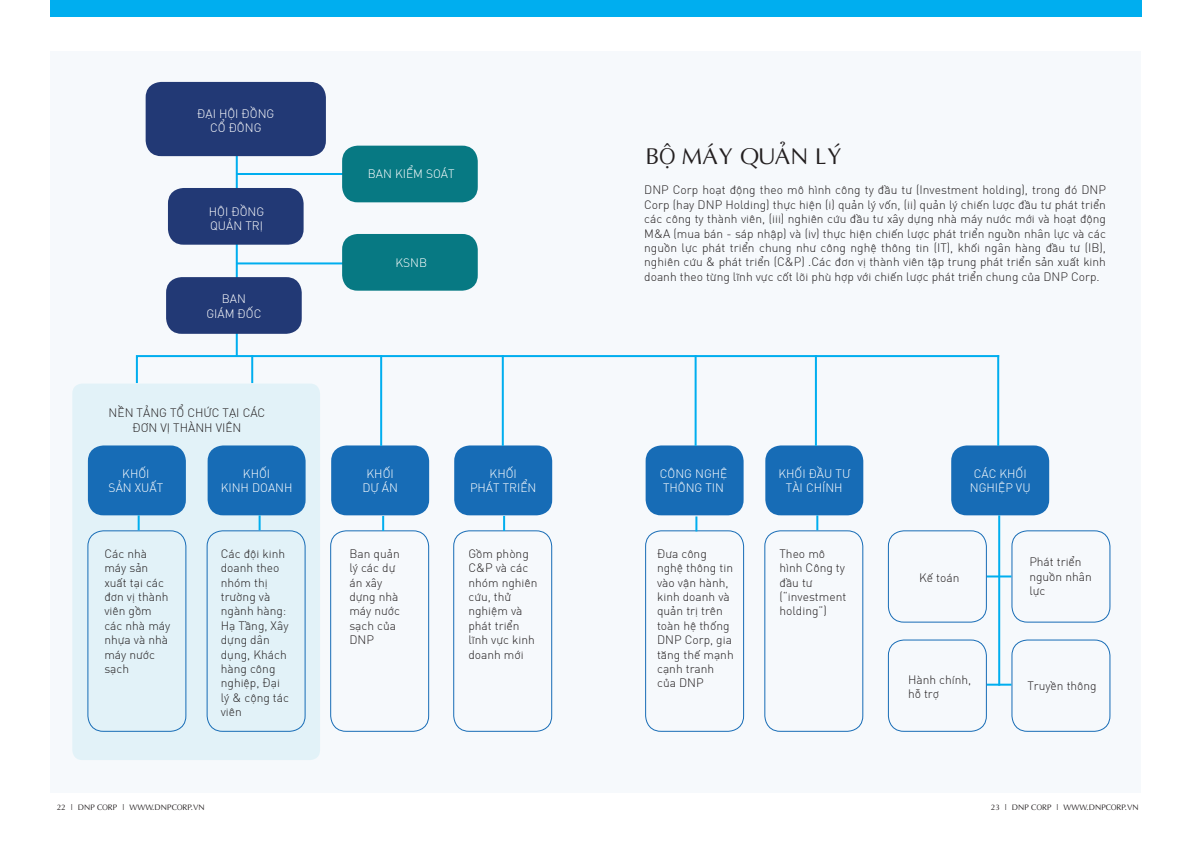
<style>
.page{position:relative;width:1191px;height:842px;background:#fff}
.page>*{position:absolute;margin:0;border:0;box-sizing:border-box;transform-origin:0 0}
.t1{font:23px "UTM Aptima";color:#231f20}
.t2{font:12px/14.4px "SFUDIN Light";color:#231f20}
.t3{font:12px "SFUDIN Light";color:#fff}
.t4{font:8px "UTM Aptima";color:#231f20}
</style>
<div class="page">
<div style="left:50px;top:51px;width:1090px;height:741px;background:#f6f9fc"></div>
<div style="left:50px;top:0;width:1091px;height:17px;background:#00aeef"></div>
<div style="left:72px;top:384px;width:248px;height:376px;background:#e2f2f8;border-radius:10px"></div>
<div style="left:88px;top:445px;width:98px;height:70px;background:#176cb6;border-radius:16px"></div>
<div style="left:87px;top:530px;width:99px;height:202px;border:1px solid #176cb6;border-radius:16px"></div>
<div style="left:207px;top:530px;width:98px;height:202px;border:1px solid #176cb6;border-radius:16px"></div>
<div style="left:330px;top:530px;width:99px;height:202px;border:1px solid #176cb6;border-radius:16px"></div>
<div style="left:453px;top:530px;width:99px;height:202px;border:1px solid #176cb6;border-radius:16px"></div>
<div style="left:331px;top:445px;width:98px;height:70px;background:#176cb6;border-radius:16px"></div>
<div style="left:208px;top:445px;width:97px;height:70px;background:#176cb6;border-radius:16px"></div>
<div style="left:454px;top:445px;width:98px;height:70px;background:#176cb6;border-radius:16px"></div>
<hr style="left:236px;top:153px;width:2px;height:68px;background:#00aeef">
<hr style="left:236px;top:229px;width:2px;height:69px;background:#00aeef">
<hr style="left:236px;top:288px;width:2px;height:68px;background:#00aeef">
<hr style="left:502px;top:355px;width:2px;height:91px;background:#00aeef">
<div style="left:146px;top:82px;width:180px;height:74px;background:#223975;border-radius:16px"></div>
<div style="left:168px;top:188px;width:135px;height:57px;background:#223975;border-radius:16px"></div>
<svg style="left:135px;top:354px;width:865px;height:31px"></svg>
<hr style="left:251px;top:355px;width:2px;height:28px;background:#00aeef">
<svg style="left:138px;top:515px;width:2px;height:15px"></svg>
<svg style="left:382px;top:516px;width:2px;height:15px"></svg>
<svg style="left:259px;top:515px;width:2px;height:15px"></svg>
<svg style="left:503px;top:516px;width:2px;height:15px"></svg>
<hr style="left:380px;top:355px;width:2px;height:91px;background:#00aeef">
<div style="left:645px;top:445px;width:98px;height:70px;background:#176cb6;border-radius:16px"></div>
<div style="left:645px;top:530px;width:99px;height:202px;border:1px solid #176cb6;border-radius:16px"></div>
<div style="left:764px;top:530px;width:99px;height:202px;border:1px solid #176cb6;border-radius:16px"></div>
<div style="left:888px;top:530px;width:99px;height:93px;border:1px solid #176cb6;border-radius:16px"></div>
<div style="left:1011px;top:530px;width:99px;height:93px;border:1px solid #176cb6;border-radius:16px"></div>
<div style="left:888px;top:639px;width:99px;height:93px;border:1px solid #176cb6;border-radius:16px"></div>
<div style="left:1011px;top:639px;width:99px;height:93px;border:1px solid #176cb6;border-radius:16px"></div>
<div style="left:951px;top:445px;width:98px;height:70px;background:#176cb6;border-radius:16px"></div>
<div style="left:765px;top:445px;width:98px;height:70px;background:#176cb6;border-radius:16px"></div>
<svg style="left:816px;top:515px;width:2px;height:15px"></svg>
<hr style="left:998px;top:515px;width:2px;height:171px;background:#00aeef">
<svg style="left:695px;top:516px;width:2px;height:15px"></svg>
<hr style="left:694px;top:355px;width:2px;height:91px;background:#00aeef">
<hr style="left:815px;top:355px;width:2px;height:91px;background:#00aeef">
<hr style="left:997px;top:355px;width:2px;height:91px;background:#00aeef">
<hr style="left:987px;top:575px;width:24px;height:2px;background:#00aeef">
<hr style="left:987px;top:684px;width:24px;height:2px;background:#00aeef">
<div style="left:166px;top:277px;width:136px;height:57px;background:#223975;border-radius:16px"></div>
<hr style="left:237px;top:262px;width:117px;height:2px;background:#00aeef">
<hr style="left:237px;top:173px;width:117px;height:2px;background:#00aeef">
<div style="left:342px;top:146px;width:136px;height:56px;background:#077983;border-radius:16px"></div>
<div style="left:342px;top:234px;width:136px;height:57px;background:#077983;border-radius:16px"></div>
<p class="t3" style="left:197px;top:104px;width:79px">ĐẠI HỘI ĐỒNG</p>
<p class="t3" style="left:210px;top:118px;width:53px">CỔ ĐÔNG</p>
<p class="t3" style="left:209px;top:202px;width:57px">HỘI ĐỒNG</p>
<p class="t3" style="left:210px;top:217px;width:54px">QUẢN TRỊ</p>
<p class="t3" style="left:222px;top:289px;width:26px">BAN</p>
<p class="t3" style="left:206px;top:304px;width:57px">GIÁM ĐỐC</p>
<p class="t2" style="left:109px;top:404px;width:158px;text-align:center">NỀN TẢNG TỔ CHỨC TẠI CÁC<br>ĐƠN VỊ THÀNH VIÊN</p>
<p class="t3" style="left:122px;top:464px;width:29px">KHỐI</p>
<p class="t3" style="left:109px;top:478px;width:56px">SẢN XUẤT</p>
<p class="t3" style="left:243px;top:464px;width:29px">KHỐI</p>
<p class="t3" style="left:221px;top:478px;width:73px">KINH DOANH</p>
<p class="t3" style="left:368px;top:164px;width:88px">BAN KIỂM SOÁT</p>
<p class="t3" style="left:395px;top:253px;width:33px">KSNB</p>
<p class="t3" style="left:366px;top:464px;width:29px">KHỐI</p>
<p class="t3" style="left:362px;top:478px;width:37px">DỰ ÁN</p>
<p class="t3" style="left:489px;top:464px;width:29px">KHỐI</p>
<p class="t3" style="left:470px;top:478px;width:68px">PHÁT TRIỂN</p>
<p class="t2" style="left:104px;top:545px;width:67px">Các nhà máy sản xuất tại các đơn vị thành viên gồm các nhà máy nhựa và nhà máy nước sạch</p>
<p class="t2" style="left:221px;top:545px;width:70px">Các đội kinh doanh theo nhóm thị trường và ngành hàng:<br>Hạ Tầng, Xây dựng dân dụng, Khách hàng công nghiệp, Đại lý &amp; cộng tác viên</p>
<p class="t2" style="left:349px;top:545px;width:52px">Ban quản lý các dự án xây dựng nhà máy nước sạch của<br>DNP</p>
<p class="t2" style="left:468px;top:545px;width:71px">Gồm phòng<br>C&amp;P và các nhóm nghiên cứu, thử nghiệm và phát triển lĩnh vực kinh doanh mới</p>
<p class="t1" style="left:645px;top:139px;width:198px">BỘ MÁY QUẢN LÝ</p>
<p class="t2" style="left:644px;top:182px;width:463px;text-align:justify">DNP Corp hoạt động theo mô hình công ty đầu tư (Investment holding), trong đó DNP Corp (hay DNP Holding) thực hiện (i) quản lý vốn, (ii) quản lý chiến lược đầu tư phát triển các công ty thành viên, (iii) nghiên cứu đầu tư xây dựng nhà máy nước mới và hoạt động M&amp;A (mua bán - sáp nhập) và (iv) thực hiện chiến lược phát triển nguồn nhân lực và các nguồn lực phát triển chung như công nghệ thông tin (IT), khối ngân hàng đầu tư (IB), nghiên cứu &amp; phát triển (C&amp;P) .Các đơn vị thành viên tập trung phát triển sản xuất kinh doanh theo từng lĩnh vực cốt lõi phù hợp với chiến lược phát triển chung của DNP Corp.</p>
<p class="t3" style="left:660px;top:464px;width:69px">CÔNG NGHỆ</p>
<p class="t3" style="left:663px;top:478px;width:63px">THÔNG TIN</p>
<p class="t3" style="left:778px;top:464px;width:73px">KHỐI ĐẦU TƯ</p>
<p class="t3" style="left:786px;top:478px;width:58px">TÀI CHÍNH</p>
<p class="t2" style="left:657px;top:545px;width:78px">Đưa công nghệ thông tin vào vận hành, kinh doanh và quản trị trên toàn hệ thống<br>DNP Corp, gia tăng thế mạnh cạnh tranh của DNP</p>
<p class="t2" style="left:779px;top:545px;width:67px">Theo mô hình Công ty đầu tư</p>
<p class="t2" style="left:779px;top:588px;width:68px">(“investment holding”)</p>
<p class="t3" style="left:973px;top:464px;width:54px">CÁC KHỐI</p>
<p class="t3" style="left:969px;top:478px;width:62px">NGHIỆP VỤ</p>
<p class="t2" style="left:919px;top:569px;width:42px">Kế toán</p>
<p class="t2" style="left:1029px;top:553px;width:64px">Phát triển nguồn nhân lực</p>
<p class="t2" style="left:908px;top:671px;width:65px">Hành chính, hỗ trợ</p>
<p class="t2" style="left:1027px;top:677px;width:71px">Truyền thông</p>
<p class="t4" style="left:57px;top:801px;width:150px">22 | DNP CORP | WWW.DNPCORP.VN</p>
<p class="t4" style="left:990px;top:801px;width:150px">23 | DNP CORP | WWW.DNPCORP.VN</p>
</div>
